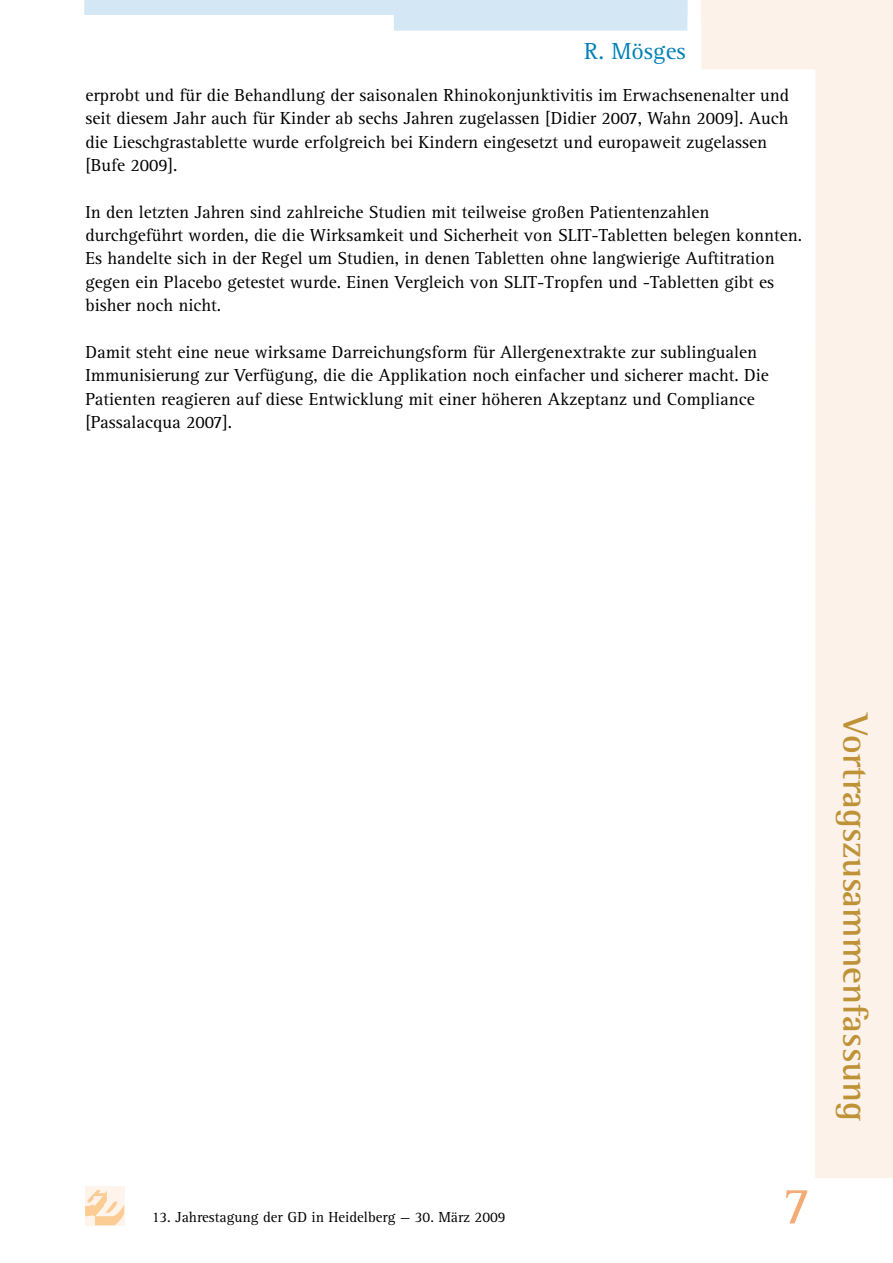
<style>
.page{position:relative;width:893px;height:1263px;background:#fff}
.page>*{position:absolute;margin:0;border:0;box-sizing:border-box;transform-origin:0 0}
.t1{font:54px "Agfa Rotis Serif";color:#f5ab75}
.t2{font:700 36px "Agfa Rotis Semi Serif";color:#be9237}
.t3{font:24px "Agfa Rotis Serif";color:#0081b8}
.t4{font:18px/23.4px "Agfa Rotis Serif";color:#000}
.t5{font:15px "Agfa Rotis Serif";color:#000}
</style>
<div class="page">
<svg style="left:701px;top:21px;width:192px;height:1157px"></svg>
<div style="left:85px;top:1186px;width:39px;height:39px;background:#fef4ec"></div>
<svg style="left:85px;top:1189px;width:39px;height:36px"></svg>
<svg style="left:84px;top:0;width:603px;height:31px"></svg>
<div style="left:701px;top:0;width:192px;height:21px;background:#fcf2ea"></div>
<h3 class="t3" style="left:584px;top:37px;width:103px">R. Mösges</h3>
<p class="t4" style="left:85px;top:84px;width:705px">erprobt und für die Behandlung der saisonalen Rhinokonjunktivitis im Erwachsenenalter und seit diesem Jahr auch für Kinder ab sechs Jahren zugelassen [Didier 2007, Wahn 2009]. Auch die Lieschgrastablette wurde erfolgreich bei Kindern eingesetzt und europaweit zugelassen [Bufe 2009].</p>
<p class="t4" style="left:85px;top:201px;width:718px">In den letzten Jahren sind zahlreiche Studien mit teilweise großen Patientenzahlen durchgeführt worden, die die Wirksamkeit und Sicherheit von SLIT-Tabletten belegen konnten.<br>Es handelte sich in der Regel um Studien, in denen Tabletten ohne langwierige Auftitration gegen ein Placebo getestet wurde. Einen Vergleich von SLIT-Tropfen und -Tabletten gibt es bisher noch nicht.</p>
<p class="t4" style="left:85px;top:341px;width:685px">Damit steht eine neue wirksame Darreichungsform für Allergenextrakte zur sublingualen Immunisierung zur Verfügung, die die Applikation noch einfacher und sicherer macht. Die Patienten reagieren auf diese Entwicklung mit einer höheren Akzeptanz und Compliance [Passalacqua 2007].</p>
<p class="t5" style="left:152px;top:1208px;width:355px">13. Jahrestagung der GD in Heidelberg — 30. März 2009</p>
<h1 class="t1" style="left:783px;top:1175px;width:30px">7</h1>
<h2 class="t2" style="left:877px;top:714px;width:409px;rotate:90deg">Vortragszusammenfassung</h2>
</div>
